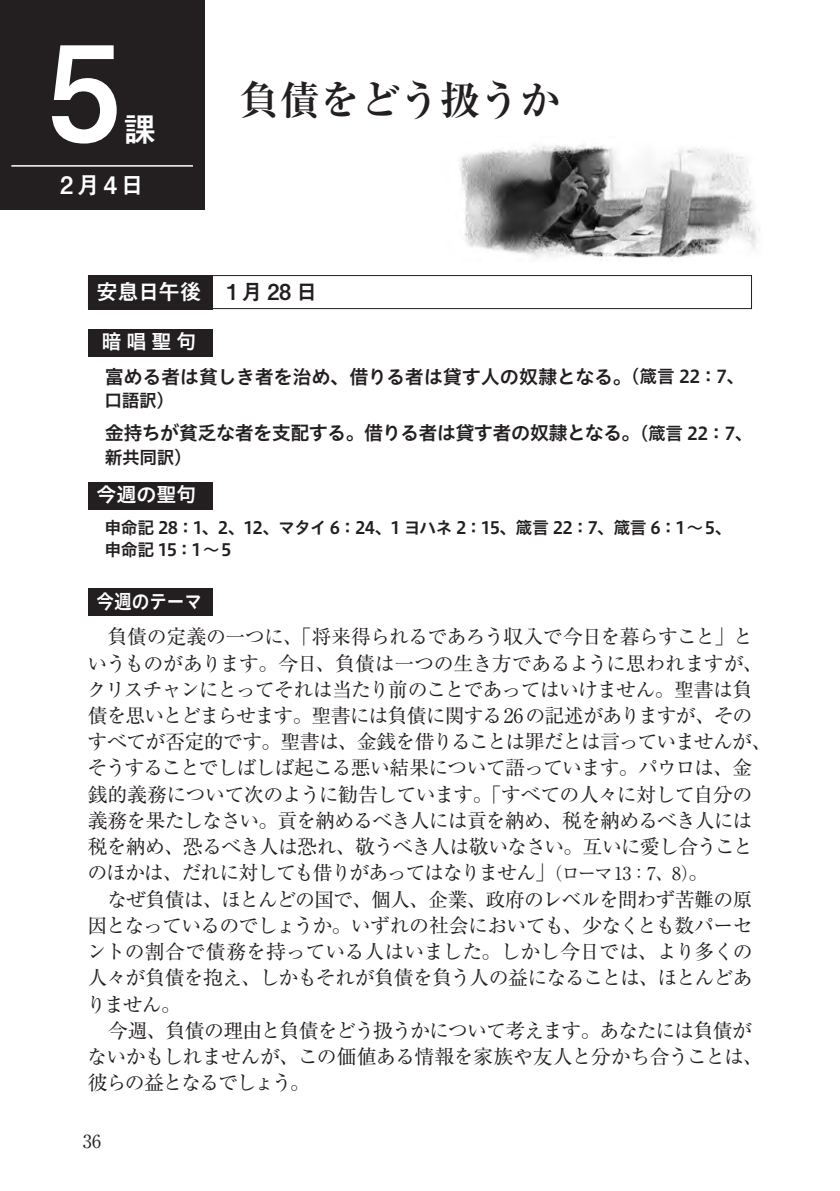
<style>
.page{position:relative;width:840px;height:1191px;background:#fff}
.page>*{position:absolute;margin:0;border:0;box-sizing:border-box;transform-origin:0 0}
.t1{font:700 132px "Mi Go MB1 Std De";color:#fff}
.t2{font:700 40px "Ryumin Pro";color:#231f20}
.t3{font:700 34px "Mi Go MB1 Std De";color:#fff}
.t4{font:700 24px "Mi Go MB1 Std De";color:#fff}
.t5{font:700 22px "Mi Go MB1 Std De";letter-spacing:-.05em;color:#231f20}
.t6{font:20px "Hiragino UD Sans Std W6";color:#fff}
.t7{font:20px "Hiragino UD Sans Std W6";color:#fff;scale:.88 1}
.t8{font:19.8px/26.2px "Ryumin Pro";letter-spacing:-.04em;color:#231f20}
.t9{font:19.2px "Hiragino UD Sans Std W6";letter-spacing:-.03em;color:#231f20}
.t10{font:18px "Ryumin Pro";color:#231f20}
.t11{font:17.8px "Hiragino UD Sans Std W6";letter-spacing:-.03em;color:#231f20}
.t12{font:17px/22px "Hiragino UD Sans Std W6";letter-spacing:-.04em;color:#231f20}
.s1{color:#fff}
.s2{font-size:17.8px}
</style>
<div class="page">
<div style="left:88px;top:275px;width:663px;height:34px;border:1px solid #231f20"></div>
<div style="left:88px;top:275px;width:125px;height:34px;background:#231f20"></div>
<div style="left:88px;top:329px;width:125px;height:27px;background:#231f20"></div>
<div style="left:88px;top:482px;width:125px;height:27px;background:#231f20"></div>
<div style="left:88px;top:588px;width:125px;height:28px;background:#231f20"></div>
<img style="left:460px;top:144px;width:300px;height:116px">
<div style="left:0;top:0;width:204px;height:209px;background:#231f20"></div>
<hr style="left:11px;top:165px;width:182px;height:2px;background:#fff">
<h1 class="t1" style="left:47px;top:-7px;width:75px">5</h1>
<h3 class="t3" style="left:123px;top:103px;width:36px">課</h3>
<p class="t4" style="left:60px;top:167px;width:86px">2月4日</p>
<h2 class="t2" style="left:240px;top:68px;width:321px">負債をどう扱うか</h2>
<p class="t5" style="left:96px;top:275px;width:223px"><span class="s1">安息日午後</span>　１月 28 日</p>
<p class="t6" style="left:101px;top:326px;width:96px">暗唱聖句</p>
<p class="t9" style="left:105px;top:362px;width:640px">富める者は貧しき者を治め、借りる者は貸す人の奴隷となる。<span class="s2">（箴言 22：7、</span></p>
<p class="t11" style="left:104px;top:387px;width:71px">口語訳）</p>
<p class="t9" style="left:105px;top:418px;width:648px">金持ちが貧乏な者を支配する。借りる者は貸す者の奴隷となる。<span class="s2">（箴言 22：7、</span></p>
<p class="t11" style="left:105px;top:443px;width:88px">新共同訳）</p>
<p class="t6" style="left:96px;top:479px;width:121px">今週の聖句　</p>
<p class="t12" style="left:104px;top:516px;width:628px">申命記 28：1、2、12、マタイ 6：24、1 ヨハネ 2：15、箴言 22：7、箴言 6：1～5、申命記 15：1～5</p>
<p class="t7" style="left:96px;top:586px;width:121px">今週のテーマ</p>
<p class="t8" style="left:87px;top:622px;width:685px;text-indent:20px">負債の定義の一つに、「将来得られるであろう収入で今日を暮らすこと」というものがあります。今日、負債は一つの生き方であるように思われますが、クリスチャンにとってそれは当たり前のことであってはいけません。聖書は負債を思いとどまらせます。聖書には負債に関する26の記述がありますが、そのすべてが否定的です。聖書は、金銭を借りることは罪だとは言っていませんが、そうすることでしばしば起こる悪い結果について語っています。パウロは、金銭的義務について次のように勧告しています。「すべての人々に対して自分の義務を果たしなさい。貢を納めるべき人には貢を納め、税を納めるべき人には税を納め、恐るべき人は恐れ、敬うべき人は敬いなさい。互いに愛し合うことのほかは、だれに対しても借りがあってはなりません」<span class="s2">（ローマ13：7、8）</span>。</p>
<p class="t8" style="left:87px;top:884px;width:667px;text-align:justify;text-indent:20px">なぜ負債は、ほとんどの国で、個人、企業、政府のレベルを問わず苦難の原因となっているのでしょうか。いずれの社会においても、少なくとも数パーセントの割合で債務を持っている人はいました。しかし今日では、より多くの人々が負債を抱え、しかもそれが負債を負う人の益になることは、ほとんどありません。</p>
<p class="t8" style="left:87px;top:1016px;width:676px;text-indent:20px">今週、負債の理由と負債をどう扱うかについて考えます。あなたには負債がないかもしれませんが、この価値ある情報を家族や友人と分かち合うことは、彼らの益となるでしょう。</p>
<p class="t10" style="left:83px;top:1126px;width:19px">36</p>
</div>
